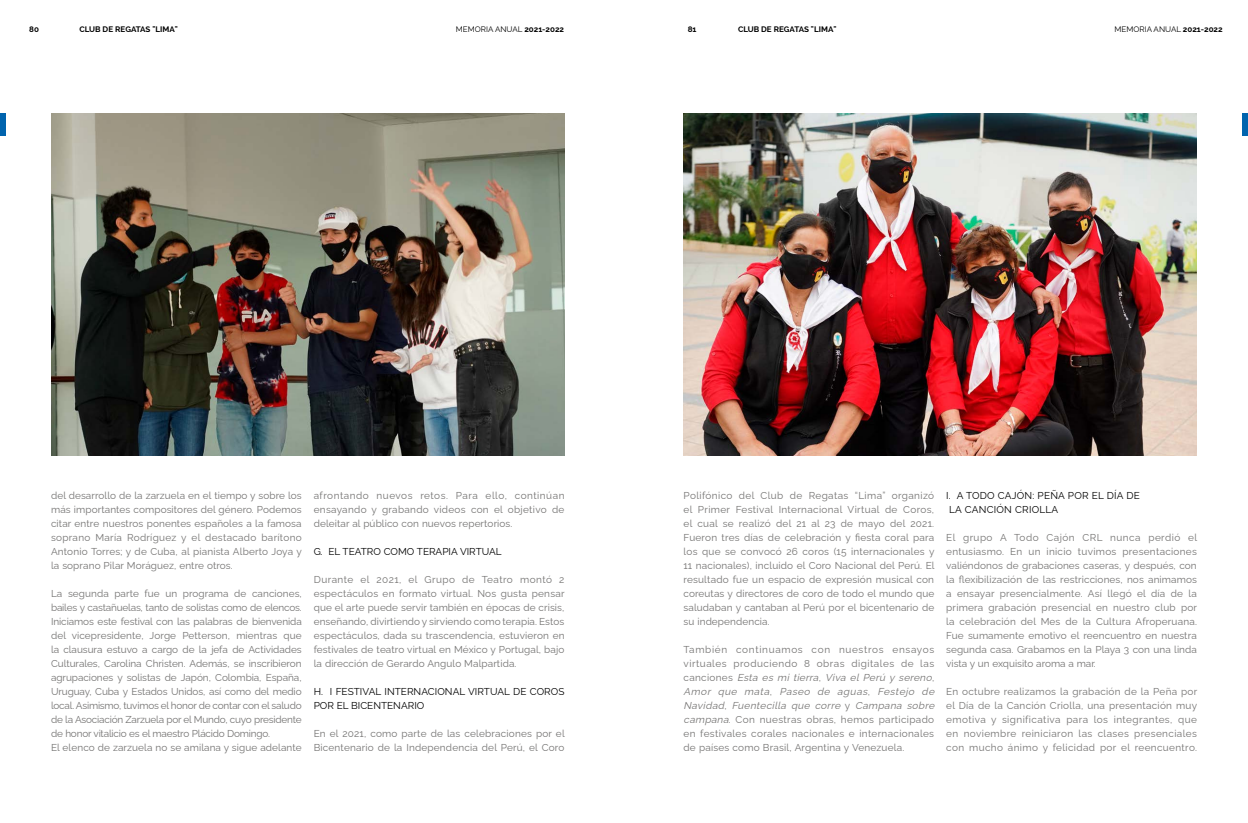
<style>
.page{position:relative;width:1248px;height:823px;background:#fff}
.page>*{position:absolute;margin:0;border:0;box-sizing:border-box;transform-origin:0 0}
.t1{font:100 10px/14px "Raleway";letter-spacing:.01em;color:#747372;text-align:justify}
.t2{font:100 10px/14px "Raleway";letter-spacing:-.01em;color:#747372}
.t3{font:100 10px/14px "Raleway";letter-spacing:.035em;color:#747372}
.t4{font:100 10px/14px "Raleway";letter-spacing:.005em;color:#000}
.t5{font:700 8px "Raleway";color:#000}
.t6{font:100 8px "Raleway";color:#000}
.s1{font-weight:700}
.s2{font-style:italic}
</style>
<div class="page">
<img style="left:51px;top:113px;width:513px;height:342px">
<img style="left:683px;top:113px;width:513px;height:342px">
<div style="left:0;top:113px;width:6px;height:23px;background:#0064ae"></div>
<div style="left:1241px;top:113px;width:6px;height:23px;background:#0064ae"></div>
<p class="t5" style="left:29px;top:24px;width:11px">80</p>
<p class="t5" style="left:79px;top:24px;width:100px">CLUB DE REGATAS "LIMA"</p>
<p class="t6" style="left:456px;top:23px;width:110px">MEMORIA ANUAL <span class="s1">2021-2022</span></p>
<p class="t5" style="left:687px;top:24px;width:10px">81</p>
<p class="t5" style="left:738px;top:24px;width:100px">CLUB DE REGATAS "LIMA"</p>
<p class="t6" style="left:1114px;top:23px;width:110px">MEMORIA ANUAL <span class="s1">2021-2022</span></p>
<p class="t1" style="left:51px;top:486px;width:252px">del desarrollo de la zarzuela en el tiempo y sobre los más importantes compositores del género. Podemos citar entre nuestros ponentes españoles a la famosa soprano María Rodríguez y el destacado barítono Antonio Torres; y de Cuba, al pianista Alberto Joya y la soprano Pilar Moráguez, entre otros.</p>
<p class="t2" style="left:51px;top:584px;width:252px">La segunda parte fue un programa de canciones, bailes y castañuelas, tanto de solistas como de elencos.<br>Iniciamos este festival con las palabras de bienvenida del vicepresidente, Jorge Petterson, mientras que la clausura estuvo a cargo de la jefa de Actividades Culturales, Carolina Christen. Además, se inscribieron agrupaciones y solistas de Japón, Colombia, España, Uruguay, Cuba y Estados Unidos, así como del medio local. Asimismo, tuvimos el honor de contar con el saludo de la Asociación Zarzuela por el Mundo, cuyo presidente de honor vitalicio es el maestro Plácido Domingo.<br>El elenco de zarzuela no se amilana y sigue adelante</p>
<p class="t1" style="left:314px;top:486px;width:252px">afrontando nuevos retos. Para ello, continúan ensayando y grabando videos con el objetivo de deleitar al público con nuevos repertorios.</p>
<p class="t4" style="left:314px;top:542px;width:189px">G. EL TEATRO COMO TERAPIA VIRTUAL</p>
<p class="t1" style="left:314px;top:570px;width:252px">Durante el 2021, el Grupo de Teatro montó 2 espectáculos en formato virtual. Nos gusta pensar que el arte puede servir también en épocas de crisis, enseñando, divirtiendo y sirviendo como terapia. Estos espectáculos, dada su trascendencia, estuvieron en festivales de teatro virtual en México y Portugal, bajo la dirección de Gerardo Angulo Malpartida.</p>
<p class="t4" style="left:314px;top:682px;width:252px">H. I FESTIVAL INTERNACIONAL VIRTUAL DE COROS<br>POR EL BICENTENARIO</p>
<p class="t1" style="left:314px;top:724px;width:252px">En el 2021, como parte de las celebraciones por el<br>Bicentenario de la Independencia del Perú, el Coro</p>
<p class="t1" style="left:683px;top:486px;width:252px">Polifónico del Club de Regatas “Lima” organizó el Primer Festival Internacional Virtual de Coros, el cual se realizó del 21 al 23 de mayo del 2021.<br>Fueron tres días de celebración y fiesta coral para los que se convocó 26 coros (15 internacionales y 11 nacionales), incluido el Coro Nacional del Perú. El resultado fue un espacio de expresión musical con coreutas y directores de coro de todo el mundo que saludaban y cantaban al Perú por el bicentenario de su independencia.</p>
<p class="t3" style="left:683px;top:640px;width:255px">También continuamos con nuestros ensayos virtuales produciendo 8 obras digitales de las c a n c i o n e s <span class="s2">Esta es mi tierra</span>, <span class="s2">Viva el Perú y sereno</span>, <span class="s2">Amor que mata</span>, <span class="s2">Paseo de aguas</span>, <span class="s2">Festejo de Navidad</span>, <span class="s2">Fuentecilla que corre</span> y <span class="s2">Campana sobre campana</span>. Con nuestras obras, hemos participado en festivales corales nacionales e internacionales de países como Brasil, Argentina y Venezuela.</p>
<p class="t4" style="left:949px;top:486px;width:192px;text-indent:-3px">I. A TODO CAJÓN: PEÑA POR EL DÍA DE<br>LA CANCIÓN CRIOLLA</p>
<p class="t1" style="left:946px;top:528px;width:252px">El grupo A Todo Cajón CRL nunca perdió el entusiasmo. En un inicio tuvimos presentaciones valiéndonos de grabaciones caseras, y después, con la flexibilización de las restricciones, nos animamos a ensayar presencialmente. Así llegó el día de la primera grabación presencial en nuestro club por la celebración del Mes de la Cultura Afroperuana.<br>Fue sumamente emotivo el reencuentro en nuestra segunda casa. Grabamos en la Playa 3 con una linda vista y un exquisito aroma a mar.</p>
<p class="t1" style="left:946px;top:682px;width:252px">En octubre realizamos la grabación de la Peña por el Día de la Canción Criolla, una presentación muy emotiva y significativa para los integrantes, que en noviembre reiniciaron las clases presenciales con mucho ánimo y felicidad por el reencuentro.</p>
</div>
